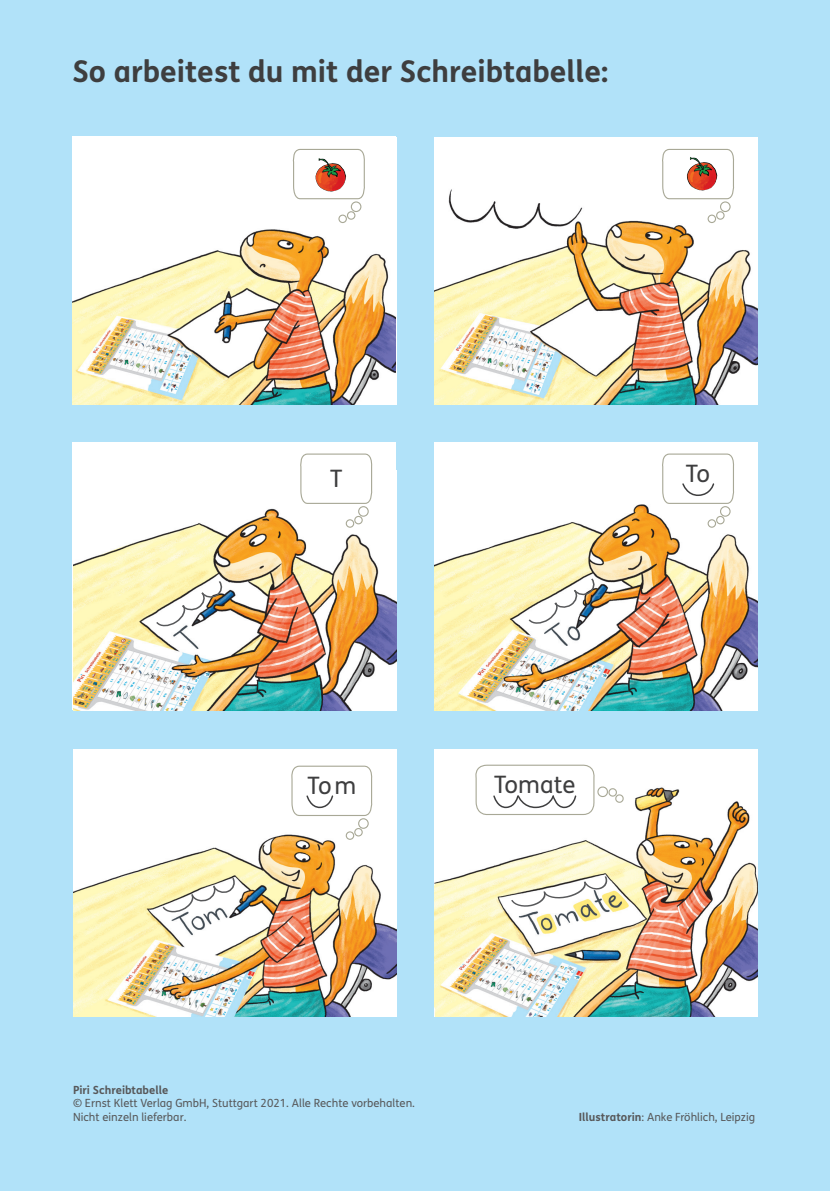
<style>
.page{position:relative;width:830px;height:1191px;background:#fff}
.page>*{position:absolute;margin:0;border:0;box-sizing:border-box;transform-origin:0 0}
.t1{font:700 30px "FS Klett GSV";color:#3e3e3f}
.t2{font:24px "FS Klett GSV";color:#3e3e3f}
.t3{font:11.25px/13.5px "FS Klett GSV";color:#57585a}
.t4{font:700 11.25px "FS Klett GSV";color:#57585a}
.s1{font-weight:700}
</style>
<div class="page">
<div style="left:0;top:0;width:829px;height:1191px;background:#b1e2f9"></div>
<div style="left:434px;top:137px;width:323px;height:268px;background:#fff"></div>
<img style="left:434px;top:189px;width:323px;height:216px">
<div style="left:73px;top:442px;width:323px;height:268px;background:#fff"></div>
<img style="left:73px;top:471px;width:323px;height:239px">
<div style="left:73px;top:748px;width:323px;height:268px;background:#fff"></div>
<img style="left:73px;top:786px;width:323px;height:230px">
<div style="left:433px;top:442px;width:323px;height:268px;background:#fff"></div>
<img style="left:434px;top:504px;width:322px;height:206px">
<div style="left:434px;top:748px;width:323px;height:268px;background:#fff"></div>
<img style="left:434px;top:787px;width:323px;height:229px">
<img style="left:72px;top:136px;width:323px;height:268px">
<svg style="left:527px;top:577px;width:72px;height:53px"></svg>
<svg style="left:155px;top:579px;width:72px;height:53px"></svg>
<svg style="left:161px;top:876px;width:79px;height:42px"></svg>
<svg style="left:509px;top:874px;width:103px;height:37px"></svg>
<svg style="left:292px;top:148px;width:73px;height:52px;background:#f6f6f4"></svg>
<svg style="left:351px;top:202px;width:10px;height:9px"></svg>
<div style="left:350px;top:201px;width:11px;height:11px;border:1px solid #a8a896;border-radius:50%"></div>
<div style="left:347px;top:212px;width:8px;height:7px;background:#fff;border-radius:50%"></div>
<div style="left:347px;top:211px;width:8px;height:9px;border:1px solid #a8a896;border-radius:50%"></div>
<div style="left:339px;top:215px;width:7px;height:7px;background:#fff;border-radius:50%"></div>
<div style="left:338px;top:215px;width:9px;height:8px;border:1px solid #a8a896;border-radius:50%"></div>
<svg style="left:299px;top:453px;width:73px;height:51px"></svg>
<div style="left:358px;top:506px;width:10px;height:10px;background:#fff;border-radius:50%"></div>
<div style="left:358px;top:506px;width:10px;height:11px;border:1px solid #a8a896;border-radius:50%"></div>
<div style="left:354px;top:516px;width:8px;height:8px;background:#fff;border-radius:50%"></div>
<div style="left:354px;top:516px;width:8px;height:8px;border:1px solid #a8a896;border-radius:50%"></div>
<div style="left:346px;top:520px;width:7px;height:7px;background:#fff;border-radius:50%"></div>
<div style="left:345px;top:519px;width:9px;height:9px;border:1px solid #a8a896;border-radius:50%"></div>
<svg style="left:720px;top:506px;width:9px;height:10px"></svg>
<div style="left:719px;top:506px;width:11px;height:11px;border:1px solid #a8a896;border-radius:50%"></div>
<svg style="left:716px;top:516px;width:7px;height:8px"></svg>
<div style="left:715px;top:516px;width:9px;height:8px;border:1px solid #a8a896;border-radius:50%"></div>
<div style="left:707px;top:520px;width:8px;height:7px;background:#fff;border-radius:50%"></div>
<div style="left:707px;top:519px;width:8px;height:9px;border:1px solid #a8a896;border-radius:50%"></div>
<div style="left:358px;top:818px;width:10px;height:10px;background:#fff;border-radius:50%"></div>
<div style="left:358px;top:818px;width:10px;height:11px;border:1px solid #a8a896;border-radius:50%"></div>
<div style="left:354px;top:828px;width:8px;height:8px;background:#fff;border-radius:50%"></div>
<div style="left:354px;top:828px;width:8px;height:8px;border:1px solid #a8a896;border-radius:50%"></div>
<div style="left:346px;top:832px;width:7px;height:7px;background:#fff;border-radius:50%"></div>
<div style="left:345px;top:831px;width:9px;height:9px;border:1px solid #a8a896;border-radius:50%"></div>
<svg style="left:661px;top:148px;width:73px;height:52px"></svg>
<svg style="left:720px;top:202px;width:9px;height:9px"></svg>
<div style="left:719px;top:201px;width:11px;height:11px;border:1px solid #a8a896;border-radius:50%"></div>
<svg style="left:716px;top:212px;width:7px;height:7px"></svg>
<div style="left:715px;top:211px;width:9px;height:9px;border:1px solid #a8a896;border-radius:50%"></div>
<div style="left:707px;top:215px;width:8px;height:7px;background:#fff;border-radius:50%"></div>
<div style="left:707px;top:215px;width:8px;height:8px;border:1px solid #a8a896;border-radius:50%"></div>
<img style="left:315px;top:160px;width:31px;height:32px">
<img style="left:686px;top:159px;width:31px;height:31px">
<svg style="left:662px;top:453px;width:72px;height:51px"></svg>
<svg style="left:290px;top:765px;width:82px;height:51px"></svg>
<svg style="left:473px;top:764px;width:151px;height:51px"></svg>
<h1 class="t1" style="left:72px;top:48px;width:537px">So arbeitest du mit der Schreibtabelle:</h1>
<h2 class="t2" style="left:330px;top:462px;width:14px">T</h2>
<h2 class="t2" style="left:685px;top:457px;width:26px">To</h2>
<h2 class="t2" style="left:307px;top:769px;width:50px">Tom</h2>
<h2 class="t2" style="left:494px;top:768px;width:83px">Tomate</h2>
<p class="t4" style="left:73px;top:1081px;width:97px">Piri Schreibtabelle</p>
<p class="t3" style="left:73px;top:1096px;width:343px">© Ernst Klett Verlag GmbH, Stuttgart 2021. Alle Rechte vorbehalten.<br>Nicht einzeln lieferbar.</p>
<p class="t3" style="left:578px;top:1110px;width:178px"><span class="s1">Illustratorin</span>: Anke Fröhlich, Leipzig</p>
</div>
